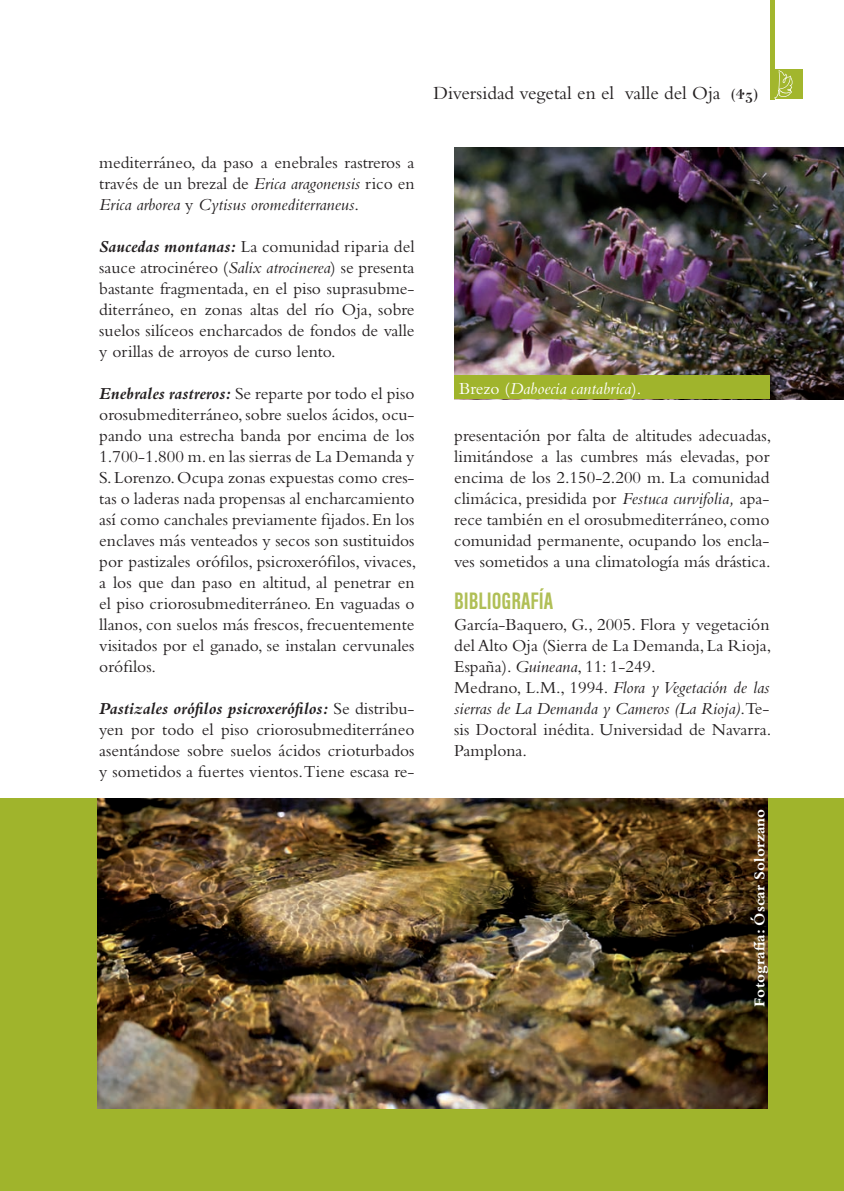
<style>
.page{position:relative;width:844px;height:1191px;background:#fff}
.page>*{position:absolute;margin:0;border:0;box-sizing:border-box;transform-origin:0 0}
.t1{font:700 condensed 24.5px "Nimbus San D";color:#b0bf56}
.t2{font:19.25px "Bembo";color:#231f20}
.t3{font:17.5px/21px "Bembo";color:#231f20;text-align:justify}
.t4{font:italic 17.5px "Bembo";color:#fff}
.t5{font:700 15.75px "Bembo";color:#fff}
.t6{font:15.75px "Katrina";color:#231f20}
.s1{font-style:italic}
.s2{font-weight:700;font-style:italic}
.s3{font-style:normal}
</style>
<div class="page">
<div style="left:772px;top:69px;width:30px;height:30px;background:#a2b62d"></div>
<div style="left:769px;top:0;width:5px;height:99px;background:#a2b62d"></div>
<svg style="left:774px;top:70px;width:19px;height:29px"></svg>
<img style="left:454px;top:147px;width:389px;height:252px">
<div style="left:0;top:798px;width:843px;height:393px;background:#a0b42c"></div>
<img style="left:98px;top:798px;width:669px;height:310px">
<div style="left:454px;top:376px;width:315px;height:23px;background:#a0b42c"></div>
<p class="t2" style="left:433px;top:82px;width:288px">Diversidad vegetal en el valle del Oja</p>
<p class="t6" style="left:731px;top:85px;width:28px">(43)</p>
<p class="t3" style="left:99px;top:152px;width:317px">mediterráneo, da paso a enebrales rastreros a través de un brezal de <span class="s1">Erica aragonensis</span> rico en <span class="s1">Erica arborea</span> y <span class="s1">Cytisus oromediterraneus</span>.</p>
<p class="t3" style="left:99px;top:236px;width:317px"><span class="s2">Saucedas montanas:</span> La comunidad riparia del sauce atrocinéreo (<span class="s1">Salix atrocinerea</span>) se presenta bastante fragmentada, en el piso suprasubme&shy;diterráneo, en zonas altas del río Oja, sobre suelos silíceos encharcados de fondos de valle y orillas de arroyos de curso lento.</p>
<p class="t3" style="left:99px;top:383px;width:318px"><span class="s2">Enebrales rastreros:</span> Se reparte por todo el piso orosubmediterráneo, sobre suelos ácidos, ocu&shy;pando una estrecha banda por encima de los 1.700-1.800 m. en las sierras de La Demanda y S. Lorenzo. Ocupa zonas expuestas como cres&shy;tas o laderas nada propensas al encharcamiento así como canchales previamente fijados. En los enclaves más venteados y secos son sustituidos por pastizales orófilos, psicroxerófilos, vivaces, a los que dan paso en altitud, al penetrar en el piso criorosubmediterráneo. En vaguadas o llanos, con suelos más frescos, frecuentemente visitados por el ganado, se instalan cervunales orófilos.</p>
<p class="t3" style="left:99px;top:698px;width:317px"><span class="s2">Pastizales orófilos psicroxerófilos:</span> Se distribu&shy;yen por todo el piso criorosubmediterráneo asentándose sobre suelos ácidos crioturbados y sometidos a fuertes vientos.Tiene escasa re-</p>
<p class="t4" style="left:459px;top:378px;width:183px"><span class="s3">Brezo (</span>Daboecia cantabrica<span class="s3">).</span></p>
<p class="t3" style="left:454px;top:425px;width:318px">presentación por falta de altitudes adecuadas, limitándose a las cumbres más elevadas, por encima de los 2.150-2.200 m. La comunidad climácica, presidida por <span class="s1">Festuca curvifolia,</span> apa&shy;rece también en el orosubmediterráneo, como comunidad permanente, ocupando los encla&shy;ves sometidos a una climatología más drástica.</p>
<h1 class="t1" style="left:454px;top:588px;width:100px">BIBLIOGRAFÍA</h1>
<p class="t3" style="left:454px;top:614px;width:318px;text-align:left">García-Baquero, G., 2005. Flora y vegetación del Alto Oja (Sierra de La Demanda, La Rioja, España). <span class="s1">Guineana</span>, 11: 1-249.<br>Medrano, L.M., 1994. <span class="s1">Flora y Vegetación de las sierras de La Demanda y Cameros (La Rioja)</span>.Te&shy;sis Doctoral inédita. Universidad de Navarra.<br>Pamplona.</p>
<p class="t5" style="left:750px;top:1006px;width:199px;rotate:-90deg">Fotografía: Óscar Solorzano</p>
</div>
